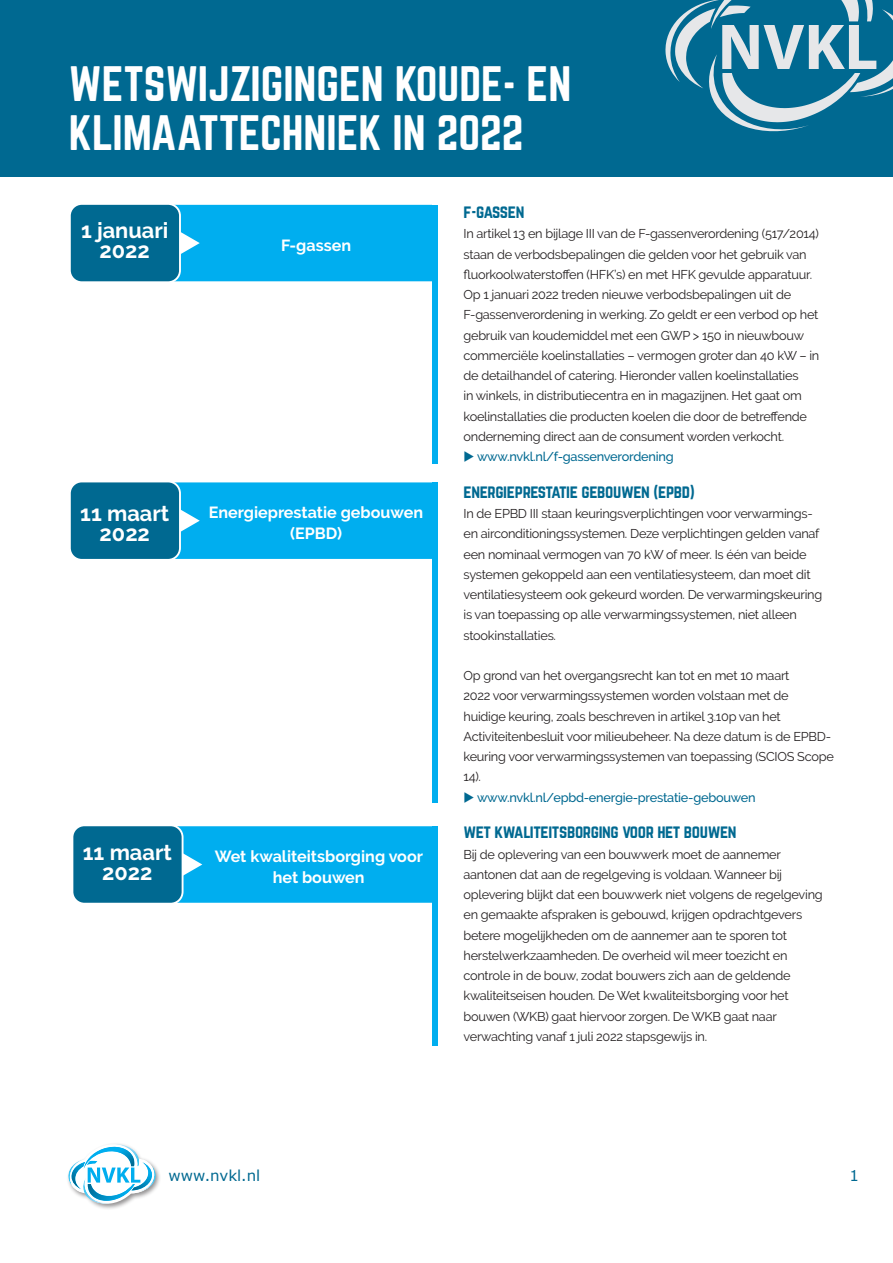
<style>
.page{position:relative;width:893px;height:1263px;background:#fff}
.page>*{position:absolute;margin:0;border:0;box-sizing:border-box;transform-origin:0 0}
.t1{font:43.5px/49.5px "Norwester";color:#fff}
.t2{font:700 21.75px/20px "Raleway";color:#fff;text-align:center}
.t3{font:16.5px "Norwester";letter-spacing:-.02em;color:#006991}
.t4{font:700 16.2px/20.9px "Raleway";color:#fff;text-align:center}
.t5{font:15px "Verdana";letter-spacing:-.005em;color:#006991}
.t6{font:12.75px/20.2px "Raleway";letter-spacing:-.02em;color:#231f20}
.t7{font:500 12.75px "Raleway";letter-spacing:-.02em;color:#006991}
</style>
<div class="page">
<div style="left:154px;top:204px;width:280px;height:78px;background:#00aeef"></div>
<div style="left:153px;top:203px;width:282px;height:80px;border:2px solid #fff"></div>
<svg style="left:181px;top:232px;width:19px;height:22px"></svg>
<div style="left:70px;top:204px;width:110px;height:78px;background:#006991;border-radius:12px"></div>
<div style="left:69px;top:203px;width:112px;height:80px;border:2px solid #fff;border-radius:12px"></div>
<div style="left:154px;top:481px;width:280px;height:79px;background:#00aeef"></div>
<div style="left:153px;top:480px;width:282px;height:81px;border:2px solid #fff"></div>
<svg style="left:181px;top:510px;width:19px;height:22px"></svg>
<div style="left:70px;top:481px;width:110px;height:79px;background:#006991;border-radius:12px"></div>
<div style="left:69px;top:480px;width:112px;height:81px;border:2px solid #fff;border-radius:12px"></div>
<div style="left:0;top:0;width:893px;height:176px;background:#006991"></div>
<svg style="left:665px;top:0;width:228px;height:132px"></svg>
<div style="left:66px;top:1142px;width:95px;height:68px;background:#231f20;opacity:.5"></div>
<svg style="left:68px;top:1142px;width:88px;height:65px"></svg>
<div style="left:432px;top:205px;width:5px;height:258px;background:#00aeef"></div>
<div style="left:432px;top:482px;width:5px;height:321px;background:#00aeef"></div>
<div style="left:157px;top:825px;width:279px;height:79px;background:#00aeef"></div>
<div style="left:156px;top:824px;width:281px;height:81px;border:2px solid #fff"></div>
<svg style="left:184px;top:854px;width:18px;height:21px"></svg>
<div style="left:72px;top:825px;width:111px;height:79px;background:#006991;border-radius:12px"></div>
<div style="left:71px;top:824px;width:113px;height:81px;border:2px solid #fff;border-radius:12px"></div>
<div style="left:432px;top:826px;width:5px;height:219px;background:#00aeef"></div>
<h1 class="t1" style="left:69px;top:61px;width:504px">WETSWIJZIGINGEN KOUDE- EN<br>KLIMAATTECHNIEK IN 2022</h1>
<h2 class="t2" style="left:81px;top:223px;width:89px">1 januari<br>2022</h2>
<p class="t4" style="left:281px;top:236px;width:72px">F-gassen</p>
<h2 class="t2" style="left:80px;top:505px;width:90px">11 maart<br>2022</h2>
<p class="t4" style="left:209px;top:503px;width:216px">Energieprestatie gebouwen (EPBD)</p>
<h2 class="t2" style="left:83px;top:844px;width:90px">11 maart<br>2022</h2>
<p class="t4" style="left:215px;top:847px;width:210px">Wet kwaliteitsborging voor het bouwen</p>
<p class="t3" style="left:463px;top:203px;width:62px">f-gassen</p>
<p class="t6" style="left:463px;top:225px;width:357px">In artikel 13 en bijlage III van de F-gassenverordening (517/2014) staan de verbodsbepalingen die gelden voor het gebruik van fluorkoolwaterstoffen (HFK’s) en met HFK gevulde apparatuur.<br>Op 1 januari 2022 treden nieuwe verbodsbepalingen uit de F-gassenverordening in werking. Zo geldt er een verbod op het gebruik van koudemiddel met een GWP &gt; 150 in nieuwbouw commerciële koelinstallaties – vermogen groter dan 40 kW – in de detailhandel of catering. Hieronder vallen koelinstallaties<br>in winkels, in distributiecentra en in magazijnen. Het gaat om koelinstallaties die producten koelen die door de betreffende onderneming direct aan de consument worden verkocht.</p>
<p class="t7" style="left:463px;top:452px;width:212px">◆ www.nvkl.nl/f-gassenverordening</p>
<p class="t3" style="left:463px;top:482px;width:233px">energieprestatie gebouwen (epbd)</p>
<p class="t6" style="left:463px;top:503px;width:360px">In de EPBD III staan keuringsverplichtingen voor verwarmings&shy;en airconditioningssystemen. Deze verplichtingen gelden vanaf een nominaal vermogen van 70 kW of meer. Is één van beide systemen gekoppeld aan een ventilatiesysteem, dan moet dit ventilatiesysteem ook gekeurd worden. De verwarmingskeuring is van toepassing op alle verwarmingssystemen, niet alleen stookinstallaties.</p>
<p class="t6" style="left:463px;top:665px;width:372px">Op grond van het overgangsrecht kan tot en met 10 maart<br>2022 voor verwarmingssystemen worden volstaan met de huidige keuring, zoals beschreven in artikel 3.10p van het Activiteitenbesluit voor milieubeheer. Na deze datum is de EPBD&shy;keuring voor verwarmingssystemen van toepassing (SCIOS Scope 14).</p>
<p class="t7" style="left:463px;top:792px;width:294px">◆ www.nvkl.nl/epbd-energie-prestatie-gebouwen</p>
<p class="t3" style="left:463px;top:823px;width:275px">wet kwaliteitsborging voor het bouwen</p>
<p class="t6" style="left:463px;top:844px;width:361px">Bij de oplevering van een bouwwerk moet de aannemer aantonen dat aan de regelgeving is voldaan. Wanneer bij oplevering blijkt dat een bouwwerk niet volgens de regelgeving en gemaakte afspraken is gebouwd, krijgen opdrachtgevers betere mogelijkheden om de aannemer aan te sporen tot herstelwerkzaamheden. De overheid wil meer toezicht en controle in de bouw, zodat bouwers zich aan de geldende kwaliteitseisen houden. De Wet kwaliteitsborging voor het bouwen (WKB) gaat hiervoor zorgen. De WKB gaat naar verwachting vanaf 1 juli 2022 stapsgewijs in.</p>
<p class="t5" style="left:169px;top:1167px;width:93px">www.nvkl.nl</p>
<p class="t5" style="left:849px;top:1167px;width:11px">1</p>
</div>
